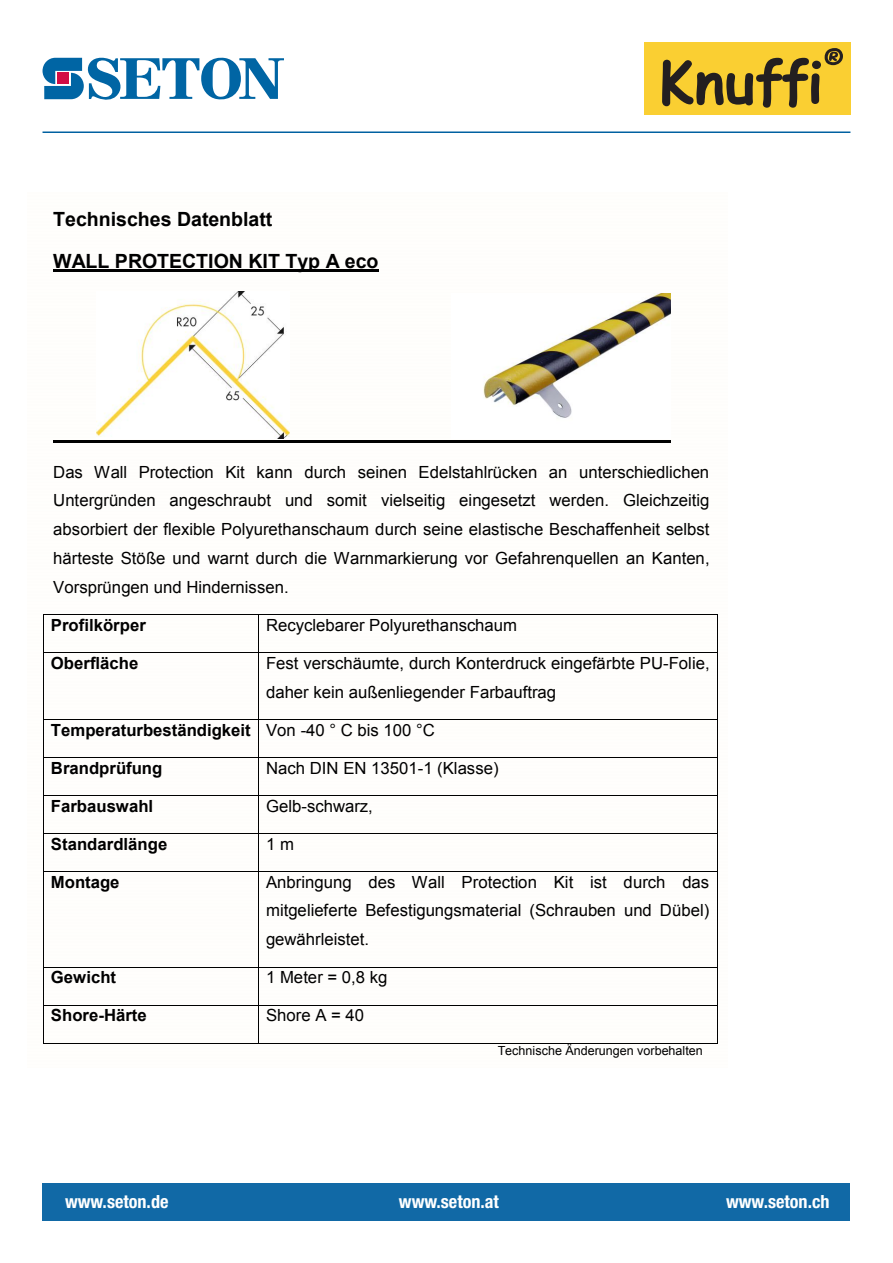
<style>
.page{position:relative;width:893px;height:1263px;background:#fff}
.page>*{position:absolute;margin:0;border:0;box-sizing:border-box;transform-origin:0 0}
.t1{font:700 19.65px/42.2px "Arial";color:#000}
.t2{font:700 condensed 18.15px "Helvetica Neue LT Pro";color:#fff}
.t3{font:16.8px/28.8px "Arial";color:#000;text-align:justify}
.t4{font:700 16.8px "Arial";color:#000}
.t5{font:12.6px "Arial";letter-spacing:.005em;color:#000}
.s1{font-weight:400}
</style>
<div class="page">
<svg style="left:43px;top:58px;width:241px;height:42px"></svg>
<hr style="left:43px;top:131px;width:807px;height:2px;background:#0061a1">
<div style="left:644px;top:43px;width:206px;height:72px;background:#facf32"></div>
<svg style="left:662px;top:48px;width:181px;height:60px"></svg>
<hr style="left:53px;top:270px;width:326px;height:2px;background:#000">
<img style="left:97px;top:291px;width:192px;height:147px">
<img style="left:483px;top:294px;width:187px;height:124px">
<hr style="left:53px;top:440px;width:617px;height:2px;background:#000">
<hr style="left:44px;top:615px;width:214px;height:1px;background:#000">
<hr style="left:259px;top:615px;width:458px;height:1px;background:#000">
<hr style="left:43px;top:615px;width:1px;height:37px;background:#000">
<hr style="left:258px;top:615px;width:1px;height:37px;background:#000">
<hr style="left:717px;top:615px;width:1px;height:37px;background:#000">
<hr style="left:44px;top:652px;width:214px;height:1px;background:#000">
<hr style="left:259px;top:652px;width:458px;height:1px;background:#000">
<hr style="left:43px;top:653px;width:1px;height:66px;background:#000">
<hr style="left:258px;top:653px;width:1px;height:66px;background:#000">
<hr style="left:717px;top:653px;width:1px;height:66px;background:#000">
<hr style="left:44px;top:719px;width:214px;height:1px;background:#000">
<hr style="left:259px;top:719px;width:458px;height:1px;background:#000">
<hr style="left:43px;top:720px;width:1px;height:37px;background:#000">
<hr style="left:258px;top:720px;width:1px;height:37px;background:#000">
<hr style="left:717px;top:720px;width:1px;height:37px;background:#000">
<hr style="left:44px;top:757px;width:214px;height:1px;background:#000">
<hr style="left:259px;top:757px;width:458px;height:1px;background:#000">
<hr style="left:43px;top:758px;width:1px;height:37px;background:#000">
<hr style="left:258px;top:758px;width:1px;height:37px;background:#000">
<hr style="left:717px;top:758px;width:1px;height:37px;background:#000">
<hr style="left:44px;top:795px;width:214px;height:1px;background:#000">
<hr style="left:259px;top:795px;width:458px;height:1px;background:#000">
<hr style="left:43px;top:796px;width:1px;height:37px;background:#000">
<hr style="left:258px;top:796px;width:1px;height:37px;background:#000">
<hr style="left:717px;top:796px;width:1px;height:37px;background:#000">
<hr style="left:44px;top:833px;width:214px;height:1px;background:#000">
<hr style="left:259px;top:833px;width:458px;height:1px;background:#000">
<hr style="left:43px;top:834px;width:1px;height:37px;background:#000">
<hr style="left:258px;top:834px;width:1px;height:37px;background:#000">
<hr style="left:717px;top:834px;width:1px;height:37px;background:#000">
<hr style="left:44px;top:871px;width:214px;height:1px;background:#000">
<hr style="left:259px;top:871px;width:458px;height:1px;background:#000">
<hr style="left:43px;top:872px;width:1px;height:95px;background:#000">
<hr style="left:258px;top:872px;width:1px;height:95px;background:#000">
<hr style="left:717px;top:872px;width:1px;height:95px;background:#000">
<hr style="left:44px;top:967px;width:214px;height:1px;background:#000">
<hr style="left:259px;top:967px;width:458px;height:1px;background:#000">
<hr style="left:43px;top:967px;width:1px;height:38px;background:#000">
<hr style="left:258px;top:967px;width:1px;height:38px;background:#000">
<hr style="left:717px;top:967px;width:1px;height:38px;background:#000">
<hr style="left:44px;top:1005px;width:214px;height:1px;background:#000">
<hr style="left:259px;top:1005px;width:458px;height:1px;background:#000">
<hr style="left:43px;top:1005px;width:1px;height:38px;background:#000">
<hr style="left:44px;top:1043px;width:214px;height:1px;background:#000">
<hr style="left:258px;top:1005px;width:1px;height:38px;background:#000">
<hr style="left:259px;top:1043px;width:458px;height:1px;background:#000">
<hr style="left:717px;top:1005px;width:1px;height:38px;background:#000">
<div style="left:43px;top:1183px;width:807px;height:37px;background:#1169a6"></div>
<p class="t1" style="left:53px;top:198px;width:327px">Technisches Datenblatt<br>WALL PROTECTION KIT Typ A eco</p>
<p class="t3" style="left:53px;top:457px;width:658px">Das Wall Protection Kit kann durch seinen Edelstahlrücken an unterschiedlichen Untergründen angeschraubt und somit vielseitig eingesetzt werden. Gleichzeitig absorbiert der flexible Polyurethanschaum durch seine elastische Beschaffenheit selbst härteste Stöße und warnt durch die Warnmarkierung vor Gefahrenquellen an Kanten, Vorsprüngen und Hindernissen.</p>
<p class="t4" style="left:51px;top:614px;width:96px">Profilkörper</p>
<p class="t3" style="left:266px;top:611px;width:253px">Recyclebarer Polyurethanschaum</p>
<p class="t4" style="left:51px;top:652px;width:89px">Oberfläche</p>
<p class="t3" style="left:266px;top:649px;width:445px">Fest verschäumte, durch Konterdruck eingefärbte PU-Folie, daher kein außenliegender Farbauftrag</p>
<p class="t4" style="left:51px;top:719px;width:385px">Temperaturbeständigkeit <span class="s1">Von -40 ° C bis 100 °C</span></p>
<p class="t4" style="left:51px;top:757px;width:113px">Brandprüfung</p>
<p class="t3" style="left:266px;top:754px;width:234px">Nach DIN EN 13501-1 (Klasse)</p>
<p class="t4" style="left:51px;top:795px;width:104px">Farbauswahl</p>
<p class="t3" style="left:266px;top:792px;width:108px">Gelb-schwarz,</p>
<p class="t4" style="left:51px;top:833px;width:118px">Standardlänge</p>
<p class="t3" style="left:266px;top:829px;width:29px">1 m</p>
<p class="t4" style="left:51px;top:871px;width:70px">Montage</p>
<p class="t3" style="left:266px;top:867px;width:445px">Anbringung des Wall Protection Kit ist durch das mitgelieferte Befestigungsmaterial (Schrauben und Dübel) gewährleistet.</p>
<p class="t4" style="left:51px;top:966px;width:67px">Gewicht</p>
<p class="t3" style="left:266px;top:963px;width:123px">1 Meter = 0,8 kg</p>
<p class="t4" style="left:51px;top:1004px;width:97px">Shore-Härte</p>
<p class="t3" style="left:266px;top:1001px;width:100px">Shore A = 40</p>
<p class="t5" style="left:498px;top:1042px;width:207px">Technische Änderungen vorbehalten</p>
<p class="t2" style="left:65px;top:1190px;width:105px">www.seton.de</p>
<p class="t2" style="left:399px;top:1190px;width:102px">www.seton.at</p>
<p class="t2" style="left:726px;top:1190px;width:105px">www.seton.ch</p>
</div>
